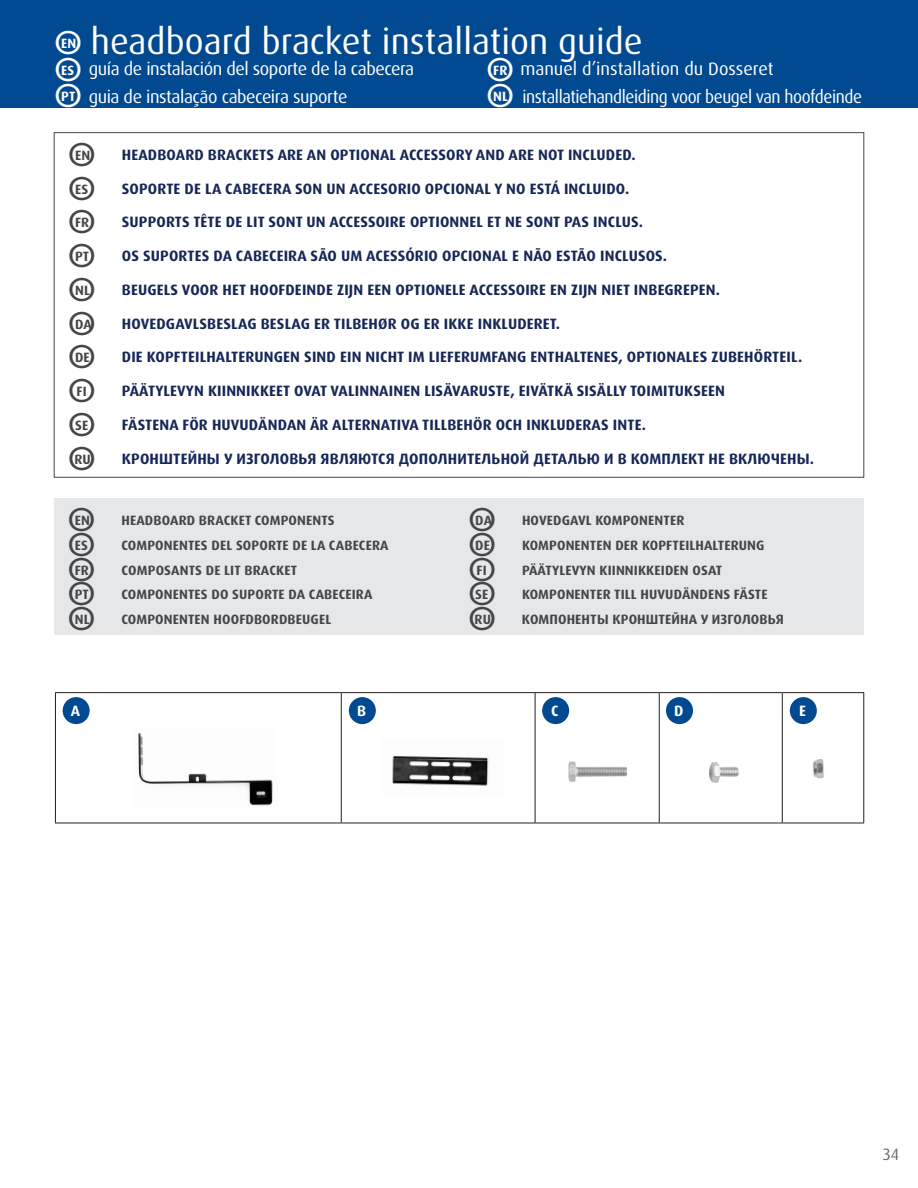
<style>
.page{position:relative;width:918px;height:1188px;background:#fff}
.page>*{position:absolute;margin:0;border:0;box-sizing:border-box;transform-origin:0 0}
.t1{font:36px "Dax Pro";color:#fff}
.t2{font:32.7px "Centrale Sans";color:#454647;scale:1.04 1}
.t3{font:32.7px "Centrale Sans";color:#fff;scale:1.04 1}
.t4{font:18px "Dax Pro";letter-spacing:-.025em;color:#fff}
.t5{font:18px "Dax Pro";letter-spacing:-.025em;color:#fff;scale:.95 1}
.t6{font:18px "Dax Pro";color:#fff}
.t7{font:16.5px "Dax Pro";color:#6c6d70}
.t8{font:700 15px "Dax Pro";letter-spacing:.01em;color:#172757}
.t9{font:700 15px "Dax Pro";color:#fff}
.t10{font:700 13.5px "Dax Pro";letter-spacing:.01em;color:#454647}
.t11{font:700 13.5px "Dax Pro";color:#fff}
.s1{font-family:"Centrale Sans";font-size:32.7px}
.s2{font-weight:700;font-size:13.5px}
</style>
<div class="page">
<div style="left:0;top:0;width:918px;height:108px;background:#014990"></div>
<div style="left:54px;top:498px;width:810px;height:137px;background:#e6e7e9"></div>
<img style="left:568px;top:761px;width:59px;height:21px">
<hr style="left:55px;top:692px;width:286px;height:1px;background:#231f20">
<hr style="left:341px;top:692px;width:194px;height:1px;background:#231f20">
<hr style="left:535px;top:692px;width:124px;height:1px;background:#231f20">
<hr style="left:659px;top:692px;width:123px;height:1px;background:#231f20">
<hr style="left:782px;top:692px;width:82px;height:1px;background:#231f20">
<hr style="left:341px;top:693px;width:1px;height:130px;background:#231f20">
<hr style="left:535px;top:693px;width:1px;height:130px;background:#231f20">
<hr style="left:659px;top:693px;width:1px;height:130px;background:#231f20">
<hr style="left:782px;top:693px;width:1px;height:130px;background:#231f20">
<hr style="left:55px;top:693px;width:1px;height:130px;background:#231f20">
<hr style="left:863px;top:693px;width:1px;height:130px;background:#231f20">
<hr style="left:55px;top:823px;width:286px;height:1px;background:#231f20">
<hr style="left:341px;top:823px;width:194px;height:1px;background:#231f20">
<hr style="left:535px;top:823px;width:124px;height:1px;background:#231f20">
<hr style="left:659px;top:823px;width:123px;height:1px;background:#231f20">
<hr style="left:782px;top:823px;width:82px;height:1px;background:#231f20">
<img style="left:138px;top:732px;width:135px;height:74px">
<img style="left:392px;top:756px;width:97px;height:30px">
<img style="left:813px;top:759px;width:11px;height:20px">
<img style="left:709px;top:762px;width:30px;height:21px">
<div style="left:63px;top:697px;width:27px;height:27px;background:#014990;border-radius:50%"></div>
<div style="left:349px;top:697px;width:27px;height:27px;background:#014990;border-radius:50%"></div>
<div style="left:542px;top:697px;width:27px;height:27px;background:#014990;border-radius:50%"></div>
<div style="left:666px;top:697px;width:27px;height:27px;background:#014990;border-radius:50%"></div>
<div style="left:790px;top:697px;width:27px;height:27px;background:#014990;border-radius:50%"></div>
<h1 class="t1" style="left:54px;top:18px;width:590px"><span class="s1">O</span> headboard bracket installation guide</h1>
<p class="t11" style="left:61px;top:34px;width:17px">EN</p>
<h2 class="t3" style="left:54px;top:51px;width:29px">O</h2>
<p class="t4" style="left:61px;top:57px;width:355px"><span class="s2">ES</span> guía de instalación del soporte de la cabecera</p>
<h2 class="t3" style="left:486px;top:51px;width:29px">O</h2>
<p class="t6" style="left:493px;top:57px;width:282px"><span class="s2">FR</span> manuel d’installation du Dosseret</p>
<h2 class="t3" style="left:54px;top:77px;width:29px">O</h2>
<p class="t4" style="left:61px;top:85px;width:288px"><span class="s2">PT</span> guia de instalação cabeceira suporte</p>
<h2 class="t3" style="left:486px;top:77px;width:29px">O</h2>
<p class="t5" style="left:493px;top:85px;width:390px"><span class="s2">NL</span> installatiehandleiding voor beugel van hoofdeinde</p>
<h2 class="t2" style="left:68px;top:136px;width:29px">O</h2>
<p class="t10" style="left:75px;top:146px;width:17px">EN</p>
<p class="t8" style="left:122px;top:145px;width:515px">HEADBOARD BRACKETS ARE AN OPTIONAL ACCESSORY AND ARE NOT INCLUDED.</p>
<h2 class="t2" style="left:68px;top:169px;width:29px">O</h2>
<p class="t10" style="left:75px;top:180px;width:15px">ES</p>
<p class="t8" style="left:122px;top:179px;width:509px">SOPORTE DE LA CABECERA SON UN ACCESORIO OPCIONAL Y NO ESTÁ INCLUIDO.</p>
<h2 class="t2" style="left:68px;top:203px;width:29px">O</h2>
<p class="t10" style="left:75px;top:214px;width:16px">FR</p>
<p class="t8" style="left:122px;top:212px;width:523px">SUPPORTS TÊTE DE LIT SONT UN ACCESSOIRE OPTIONNEL ET NE SONT PAS INCLUS.</p>
<h2 class="t2" style="left:68px;top:237px;width:29px">O</h2>
<p class="t10" style="left:75px;top:248px;width:16px">PT</p>
<p class="t8" style="left:122px;top:246px;width:547px">OS SUPORTES DA CABECEIRA SÃO UM ACESSÓRIO OPCIONAL E NÃO ESTÃO INCLUSOS.</p>
<h2 class="t2" style="left:68px;top:271px;width:29px">O</h2>
<p class="t10" style="left:75px;top:281px;width:16px">NL</p>
<p class="t8" style="left:122px;top:280px;width:600px">BEUGELS VOOR HET HOOFDEINDE ZIJN EEN OPTIONELE ACCESSOIRE EN ZIJN NIET INBEGREPEN.</p>
<h2 class="t2" style="left:68px;top:304px;width:29px">O</h2>
<p class="t10" style="left:75px;top:315px;width:18px">DA</p>
<p class="t8" style="left:122px;top:314px;width:440px">HOVEDGAVLSBESLAG BESLAG ER TILBEHØR OG ER IKKE INKLUDERET.</p>
<h2 class="t2" style="left:68px;top:338px;width:29px">O</h2>
<p class="t10" style="left:75px;top:349px;width:16px">DE</p>
<p class="t8" style="left:122px;top:347px;width:682px">DIE KOPFTEILHALTERUNGEN SIND EIN NICHT IM LIEFERUMFANG ENTHALTENES, OPTIONALES ZUBEHÖRTEIL.</p>
<h2 class="t2" style="left:68px;top:372px;width:29px">O</h2>
<p class="t10" style="left:76px;top:383px;width:12px">FI</p>
<p class="t8" style="left:122px;top:381px;width:605px">PÄÄTYLEVYN KIINNIKKEET OVAT VALINNAINEN LISÄVARUSTE, EIVÄTKÄ SISÄLLY TOIMITUKSEEN</p>
<h2 class="t2" style="left:68px;top:406px;width:29px">O</h2>
<p class="t10" style="left:75px;top:416px;width:15px">SE</p>
<p class="t8" style="left:122px;top:415px;width:526px">FÄSTENA FÖR HUVUDÄNDAN ÄR ALTERNATIVA TILLBEHÖR OCH INKLUDERAS INTE.</p>
<h2 class="t2" style="left:68px;top:439px;width:29px">O</h2>
<p class="t10" style="left:74px;top:450px;width:18px">RU</p>
<p class="t8" style="left:122px;top:449px;width:694px">КРОНШТЕЙНЫ У ИЗГОЛОВЬЯ ЯВЛЯЮТСЯ ДОПОЛНИТЕЛЬНОЙ ДЕТАЛЬЮ И В КОМПЛЕКТ НЕ ВКЛЮЧЕНЫ.</p>
<h2 class="t2" style="left:68px;top:501px;width:29px">O</h2>
<p class="t10" style="left:75px;top:512px;width:17px">EN</p>
<p class="t10" style="left:121px;top:512px;width:215px">HEADBOARD BRACKET COMPONENTS</p>
<h2 class="t2" style="left:68px;top:526px;width:29px">O</h2>
<p class="t10" style="left:75px;top:536px;width:15px">ES</p>
<p class="t10" style="left:122px;top:536px;width:269px">COMPONENTES DEL SOPORTE DE LA CABECERA</p>
<h2 class="t2" style="left:68px;top:550px;width:29px">O</h2>
<p class="t10" style="left:75px;top:561px;width:16px">FR</p>
<p class="t10" style="left:121px;top:561px;width:177px">COMPOSANTS DE LIT BRACKET</p>
<h2 class="t2" style="left:68px;top:575px;width:29px">O</h2>
<p class="t10" style="left:75px;top:586px;width:16px">PT</p>
<p class="t10" style="left:122px;top:586px;width:253px">COMPONENTES DO SUPORTE DA CABECEIRA</p>
<h2 class="t2" style="left:68px;top:600px;width:29px">O</h2>
<p class="t10" style="left:75px;top:611px;width:16px">NL</p>
<p class="t10" style="left:122px;top:611px;width:211px">COMPONENTEN HOOFDBORDBEUGEL</p>
<h2 class="t2" style="left:468px;top:501px;width:29px">O</h2>
<p class="t10" style="left:475px;top:512px;width:18px">DA</p>
<p class="t10" style="left:522px;top:512px;width:164px">HOVEDGAVL KOMPONENTER</p>
<h2 class="t2" style="left:468px;top:526px;width:29px">O</h2>
<p class="t10" style="left:475px;top:536px;width:16px">DE</p>
<p class="t10" style="left:522px;top:536px;width:244px">KOMPONENTEN DER KOPFTEILHALTERUNG</p>
<h2 class="t2" style="left:468px;top:550px;width:29px">O</h2>
<p class="t10" style="left:477px;top:561px;width:12px">FI</p>
<p class="t10" style="left:522px;top:561px;width:202px">PÄÄTYLEVYN KIINNIKKEIDEN OSAT</p>
<h2 class="t2" style="left:468px;top:575px;width:29px">O</h2>
<p class="t10" style="left:475px;top:586px;width:15px">SE</p>
<p class="t10" style="left:522px;top:586px;width:247px">KOMPONENTER TILL HUVUDÄNDENS FÄSTE</p>
<h2 class="t2" style="left:468px;top:600px;width:29px">O</h2>
<p class="t10" style="left:475px;top:611px;width:18px">RU</p>
<p class="t10" style="left:522px;top:611px;width:263px">КОМПОНЕНТЫ КРОНШТЕЙНА У ИЗГОЛОВЬЯ</p>
<p class="t9" style="left:71px;top:702px;width:11px">A</p>
<p class="t9" style="left:357px;top:702px;width:11px">B</p>
<p class="t9" style="left:551px;top:702px;width:9px">C</p>
<p class="t9" style="left:674px;top:702px;width:11px">D</p>
<p class="t9" style="left:799px;top:702px;width:8px">E</p>
<p class="t7" style="left:883px;top:1144px;width:18px">34</p>
</div>
